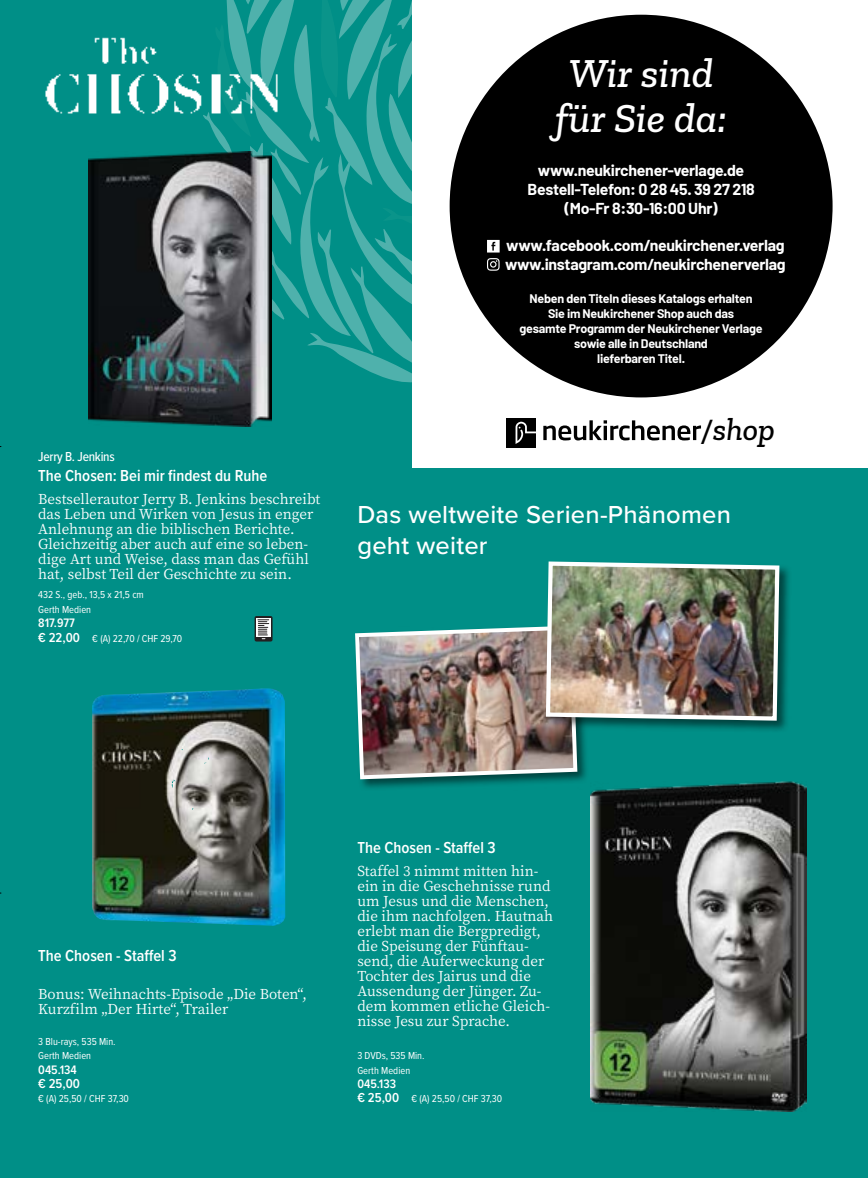
<style>
.page{position:relative;width:868px;height:1178px;background:#fff}
.page>*{position:absolute;margin:0;border:0;box-sizing:border-box;transform-origin:0 0}
.t1{font:italic 500 42px/45px "Zilla Slab";color:#fff;text-align:center}
.t2{font:italic 500 32.1px "Zilla Slab";color:#000}
.t3{font:500 25.5px/30.6px "Proxima Nova";letter-spacing:.01em;color:#fff}
.t4{font:600 16.5px "Proxima Nova Cond";color:#fff}
.t5{font:700 15.9px/19px "Barlow";letter-spacing:-.02em;color:#fff;text-align:center}
.t6{font:15px/15px "Source Serif Variable";color:#fff}
.t7{font:500 13.5px "Proxima Nova Cond";letter-spacing:-.02em;color:#fff}
.t8{font:600 13.5px "Proxima Nova Cond";color:#fff}
.t9{font:600 12.75px "Proxima Nova Cond";color:#fff}
.t10{font:700 12.45px/15px "Barlow";letter-spacing:-.02em;color:#fff;text-align:center}
.t11{font:10.5px/14.4px "Proxima Nova Cond";color:#fff}
.s1{font-weight:600;font-size:13.5px}
.s2{font-size:35.25px}
</style>
<div class="page">
<div style="left:0;top:0;width:867px;height:1178px;background:#008f87"></div>
<svg style="left:254px;top:616px;width:18px;height:25px"></svg>
<div style="left:256px;top:618px;width:14px;height:19px;background:#fff"></div>
<svg style="left:258px;top:619px;width:11px;height:20px"></svg>
<img style="left:92px;top:688px;width:193px;height:238px">
<img style="left:45px;top:37px;width:157px;height:77px">
<div style="left:353px;top:624px;width:236px;height:167px;background:#000;opacity:.53"></div>
<div style="left:545px;top:561px;width:246px;height:171px;background:#000;opacity:.53"></div>
<img style="left:353px;top:561px;width:428px;height:220px">
<img style="left:590px;top:781px;width:216px;height:330px">
<div style="left:412px;top:0;width:455px;height:468px;background:#fff"></div>
<img style="left:89px;top:152px;width:114px;height:274px">
<div style="left:506px;top:418px;width:30px;height:29px;background:#000"></div>
<svg style="left:203px;top:0;width:630px;height:444px"></svg>
<p class="t7" style="left:38px;top:446px;width:78px">Jerry B. Jenkins</p>
<p class="t4" style="left:38px;top:463px;width:231px">The Chosen: Bei mir findest du Ruhe</p>
<p class="t6" style="left:38px;top:492px;width:283px">Bestsellerautor Jerry B. Jenkins beschreibt das Leben und Wirken von Jesus in enger Anlehnung an die biblischen Berichte.<br>Gleichzeitig aber auch auf eine so leben&shy;dige Art und Weise, dass man das Gefühl hat, selbst Teil der Geschichte zu sein.</p>
<p class="t11" style="left:38px;top:587px;width:107px">432 S., geb., 13,5 x 21,5 cm<br>Gerth Medien</p>
<p class="t9" style="left:38px;top:613px;width:38px">817.977</p>
<p class="t11" style="left:38px;top:630px;width:145px"><span class="s1">€ 22,00</span> € (A) 22,70 / CHF 29,70</p>
<h1 class="t1" style="left:555px;top:51px;width:173px">Wir sind für Sie da:</h1>
<p class="t5" style="left:527px;top:161px;width:229px">www.neukirchener-verlage.de<br>Bestell-Telefon: 0 28 45. 39 27 218 (Mo-Fr 8:30-16:00 Uhr)</p>
<p class="t5" style="left:505px;top:236px;width:282px;text-align:left">www.facebook.com/neukirchener.verlag www.instagram.com/neukirchenerverlag</p>
<p class="t10" style="left:519px;top:291px;width:244px">Neben den Titeln dieses Katalogs erhalten<br>Sie im Neukirchener Shop auch das<br>gesamte Programm der Neukirchener Verlage sowie alle in Deutschland<br>lieferbaren Titel.</p>
<h2 class="t2" style="left:700px;top:411px;width:76px"><span class="s2">/</span>shop</h2>
<h3 class="t3" style="left:357px;top:498px;width:375px">Das weltweite Serien-Phänomen geht weiter</h3>
<p class="t4" style="left:38px;top:944px;width:140px">The Chosen - Staffel 3</p>
<p class="t6" style="left:38px;top:986px;width:270px">Bonus: Weihnachts-Episode „Die Boten“,<br>Kurzfilm „Der Hirte“, Trailer</p>
<p class="t11" style="left:38px;top:1033px;width:79px">3 Blu-rays, 535 Min.<br>Gerth Medien</p>
<p class="t9" style="left:38px;top:1060px;width:40px">045.134</p>
<p class="t8" style="left:38px;top:1073px;width:43px">€ 25,00</p>
<p class="t11" style="left:38px;top:1091px;width:92px">€ (A) 25,50 / CHF 37,30</p>
<p class="t4" style="left:357px;top:835px;width:140px">The Chosen - Staffel 3</p>
<p class="t6" style="left:357px;top:864px;width:197px">Staffel 3 nimmt mitten hin&shy;ein in die Geschehnisse rund um Jesus und die Menschen, die ihm nachfolgen. Hautnah erlebt man die Bergpredigt, die Speisung der Fünftau&shy;send, die Auferweckung der<br>Tochter des Jairus und die<br>Aussendung der Jünger. Zu&shy;dem kommen etliche Gleich&shy;nisse Jesu zur Sprache.</p>
<p class="t11" style="left:357px;top:1048px;width:69px">3 DVDs, 535 Min.<br>Gerth Medien</p>
<p class="t9" style="left:357px;top:1074px;width:40px">045.133</p>
<p class="t11" style="left:357px;top:1091px;width:146px"><span class="s1">€ 25,00</span> € (A) 25,50 / CHF 37,30</p>
</div>
